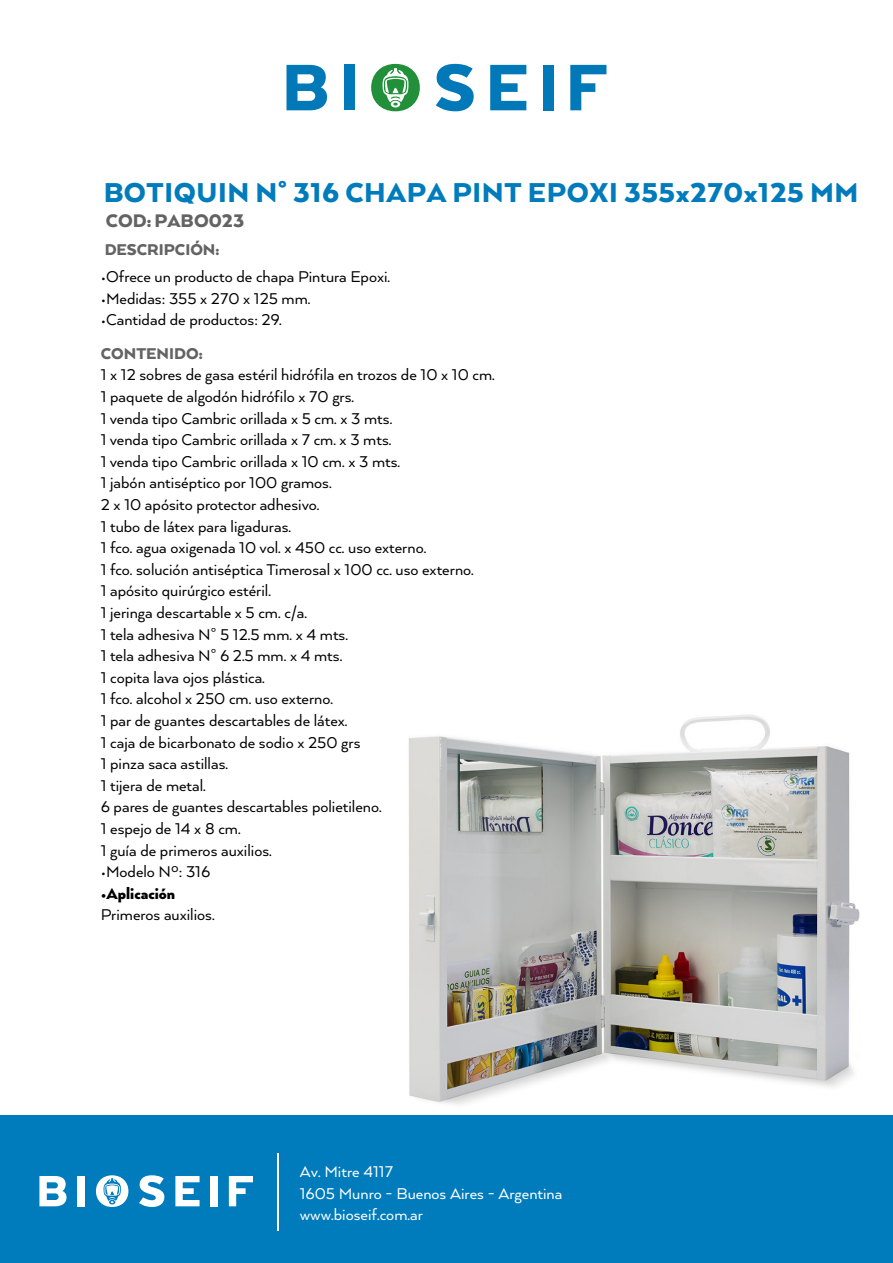
<style>
.page{position:relative;width:893px;height:1263px;background:#fff}
.page>*{position:absolute;margin:0;border:0;box-sizing:border-box;transform-origin:0 0}
.t1{font:900 31.5px "Arquitecta";letter-spacing:.02em;color:#007bbc}
.t2{font:900 21px "Arquitecta";color:#636363}
.t3{font:18px/21.6px "Arquitecta";color:#000}
.t4{font:18px/21.6px "Arquitecta";color:#fff}
.t5{font:900 18px "Arquitecta";color:#636363}
.t6{font:900 18px "Arquitecta";color:#000}
</style>
<div class="page">
<img style="left:408px;top:715px;width:452px;height:390px">
<div style="left:0;top:1115px;width:893px;height:148px;background:#007bbc"></div>
<hr style="left:277px;top:1154px;width:2px;height:77px;background:#fff">
<svg style="left:286px;top:65px;width:41px;height:45px"></svg>
<div style="left:344px;top:65px;width:11px;height:45px;background:#0179b9"></div>
<svg style="left:436px;top:64px;width:38px;height:47px"></svg>
<svg style="left:490px;top:65px;width:36px;height:45px"></svg>
<div style="left:543px;top:65px;width:11px;height:45px;background:#0179b9"></div>
<svg style="left:570px;top:65px;width:36px;height:45px"></svg>
<div style="left:371px;top:64px;width:49px;height:47px;background:#228f3a;border-radius:50%"></div>
<svg style="left:391px;top:101px;width:9px;height:7px"></svg>
<svg style="left:382px;top:68px;width:26px;height:38px"></svg>
<svg style="left:39px;top:1176px;width:28px;height:30px"></svg>
<div style="left:78px;top:1176px;width:7px;height:30px;background:#fff"></div>
<svg style="left:139px;top:1175px;width:25px;height:32px"></svg>
<svg style="left:175px;top:1176px;width:25px;height:30px"></svg>
<div style="left:210px;top:1176px;width:8px;height:30px;background:#fff"></div>
<svg style="left:229px;top:1176px;width:24px;height:30px"></svg>
<div style="left:96px;top:1175px;width:32px;height:32px;background:#fff;border-radius:50%"></div>
<svg style="left:104px;top:1178px;width:17px;height:26px"></svg>
<h1 class="t1" style="left:103px;top:173px;width:757px">BOTIQUIN N° 316 CHAPA PINT EPOXI 355x270x125 MM</h1>
<p class="t2" style="left:106px;top:207px;width:140px">COD: PABO023</p>
<p class="t5" style="left:104px;top:238px;width:116px">DESCRIPCIÓN:</p>
<p class="t3" style="left:101px;top:265px;width:291px">•Ofrece un producto de chapa Pintura Epoxi.</p>
<p class="t3" style="left:101px;top:287px;width:211px">•Medidas: 355 x 270 x 125 mm.</p>
<p class="t3" style="left:101px;top:308px;width:182px">•Cantidad de productos: 29.</p>
<p class="t5" style="left:101px;top:342px;width:103px">CONTENIDO:</p>
<p class="t3" style="left:101px;top:363px;width:395px">1 x 12 sobres de gasa estéril hidrófila en trozos de 10 x 10 cm.<br>1 paquete de algodón hidrófilo x 70 grs.<br>1 venda tipo Cambric orillada x 5 cm. x 3 mts.<br>1 venda tipo Cambric orillada x 7 cm. x 3 mts.<br>1 venda tipo Cambric orillada x 10 cm. x 3 mts.<br>1 jabón antiséptico por 100 gramos.<br>2 x 10 apósito protector adhesivo.<br>1 tubo de látex para ligaduras.<br>1 fco. agua oxigenada 10 vol. x 450 cc. uso externo.<br>1 fco. solución antiséptica Timerosal x 100 cc. uso externo.<br>1 apósito quirúrgico estéril.<br>1 jeringa descartable x 5 cm. c/a.<br>1 tela adhesiva N° 5 12.5 mm. x 4 mts.<br>1 tela adhesiva N° 6 2.5 mm. x 4 mts.<br>1 copita lava ojos plástica.<br>1 fco. alcohol x 250 cm. uso externo.<br>1 par de guantes descartables de látex.<br>1 caja de bicarbonato de sodio x 250 grs<br>1 pinza saca astillas.<br>1 tijera de metal.<br>6 pares de guantes descartables polietileno.<br>1 espejo de 14 x 8 cm.<br>1 guía de primeros auxilios.</p>
<p class="t3" style="left:101px;top:860px;width:111px">•Modelo Nº: 316</p>
<p class="t6" style="left:101px;top:882px;width:76px">•Aplicación</p>
<p class="t3" style="left:101px;top:903px;width:115px">Primeros auxilios.</p>
<p class="t4" style="left:300px;top:1160px;width:264px">Av. Mitre 4117<br>1605 Munro - Buenos Aires - Argentina www.bioseif.com.ar</p>
</div>
